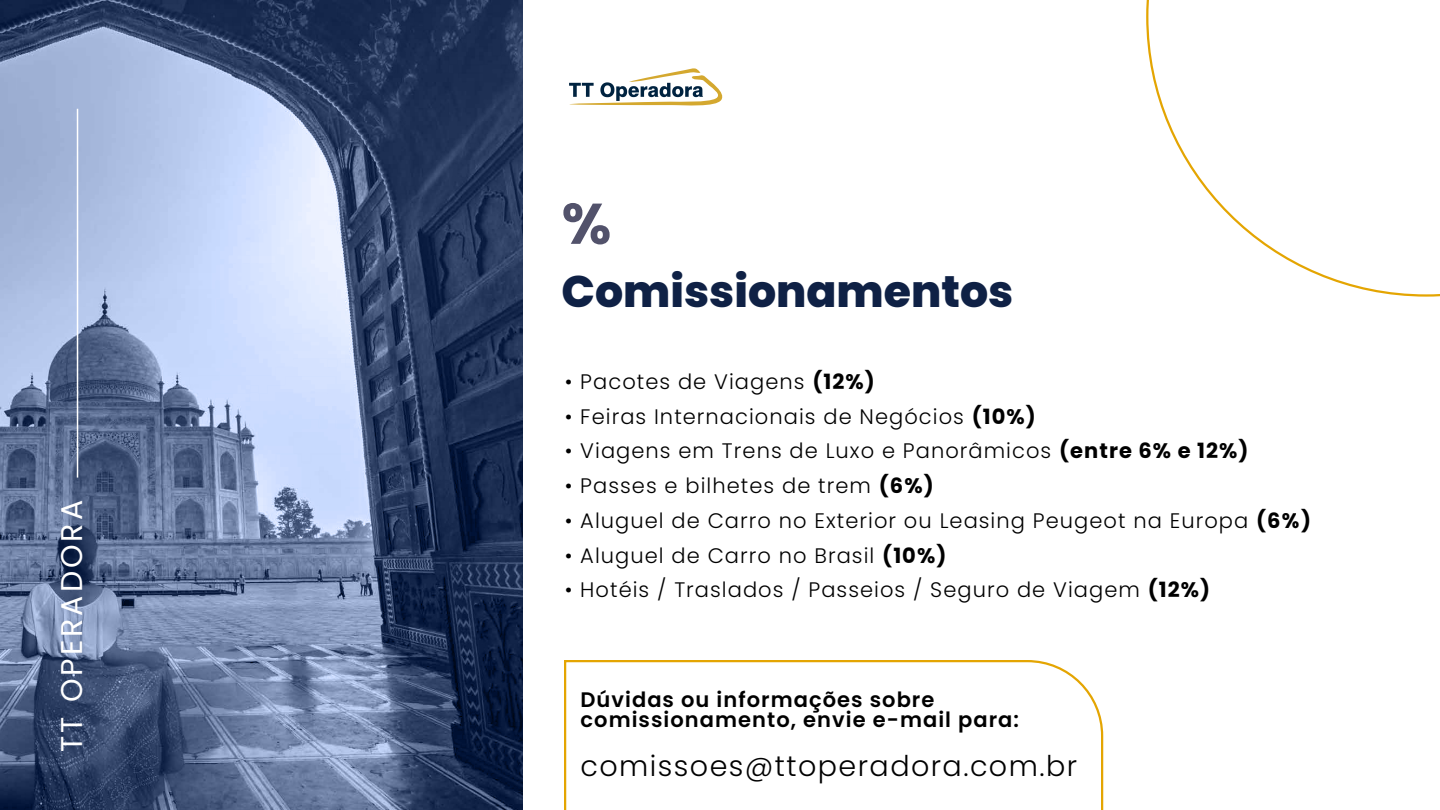
<style>
.page{position:relative;width:1440px;height:810px;background:#fff}
.page>*{position:absolute;margin:0;border:0;box-sizing:border-box;transform-origin:0 0}
.t1{font:700 57.15px "Poppins";color:#52526b}
.t2{font:800 44.25px "Poppins";color:#0f2145}
.t3{font:30px "Poppins";letter-spacing:.1em;color:#fff}
.t4{font:300 28.58px "Poppins";letter-spacing:.05em;color:#000}
.t5{font:300 21px "Poppins";letter-spacing:.05em;color:#000}
.t6{font:600 21px/20.1px "Poppins";letter-spacing:.05em;color:#000}
.s1{font-weight:700}
</style>
<div class="page">
<svg style="left:1146px;top:0;width:294px;height:297px"></svg>
<img style="left:0;top:0;width:522px;height:810px">
<hr style="left:77px;top:109px;width:1px;height:369px;background:#fff">
<svg style="left:516px;top:67px;width:207px;height:41px"></svg>
<svg style="left:564px;top:660px;width:540px;height:150px"></svg>
<h3 class="t3" style="left:54px;top:752px;width:253px;rotate:-90deg">TT OPERADORA</h3>
<h1 class="t1" style="left:562px;top:191px;width:51px">%</h1>
<h2 class="t2" style="left:562px;top:266px;width:453px">Comissionamentos</h2>
<p class="t5" style="left:565px;top:369px;width:312px">• Pacotes de Viagens <span class="s1">(12%)</span></p>
<p class="t5" style="left:565px;top:404px;width:473px">• Feiras Internacionais de Negócios <span class="s1">(10%)</span></p>
<p class="t5" style="left:565px;top:439px;width:685px">• Viagens em Trens de Luxo e Panorâmicos <span class="s1">(entre 6% e 12%)</span></p>
<p class="t5" style="left:565px;top:474px;width:370px">• Passes e bilhetes de trem <span class="s1">(6%)</span></p>
<p class="t5" style="left:565px;top:508px;width:748px">• Aluguel de Carro no Exterior ou Leasing Peugeot na Europa <span class="s1">(6%)</span></p>
<p class="t5" style="left:565px;top:543px;width:383px">• Aluguel de Carro no Brasil <span class="s1">(10%)</span></p>
<p class="t5" style="left:565px;top:578px;width:647px">• Hotéis / Traslados / Passeios / Seguro de Viagem <span class="s1">(12%)</span></p>
<p class="t6" style="left:581px;top:690px;width:440px">Dúvidas ou informações sobre comissionamento, envie e-mail para:</p>
<h3 class="t4" style="left:581px;top:749px;width:498px">comissoes@ttoperadora.com.br</h3>
</div>
